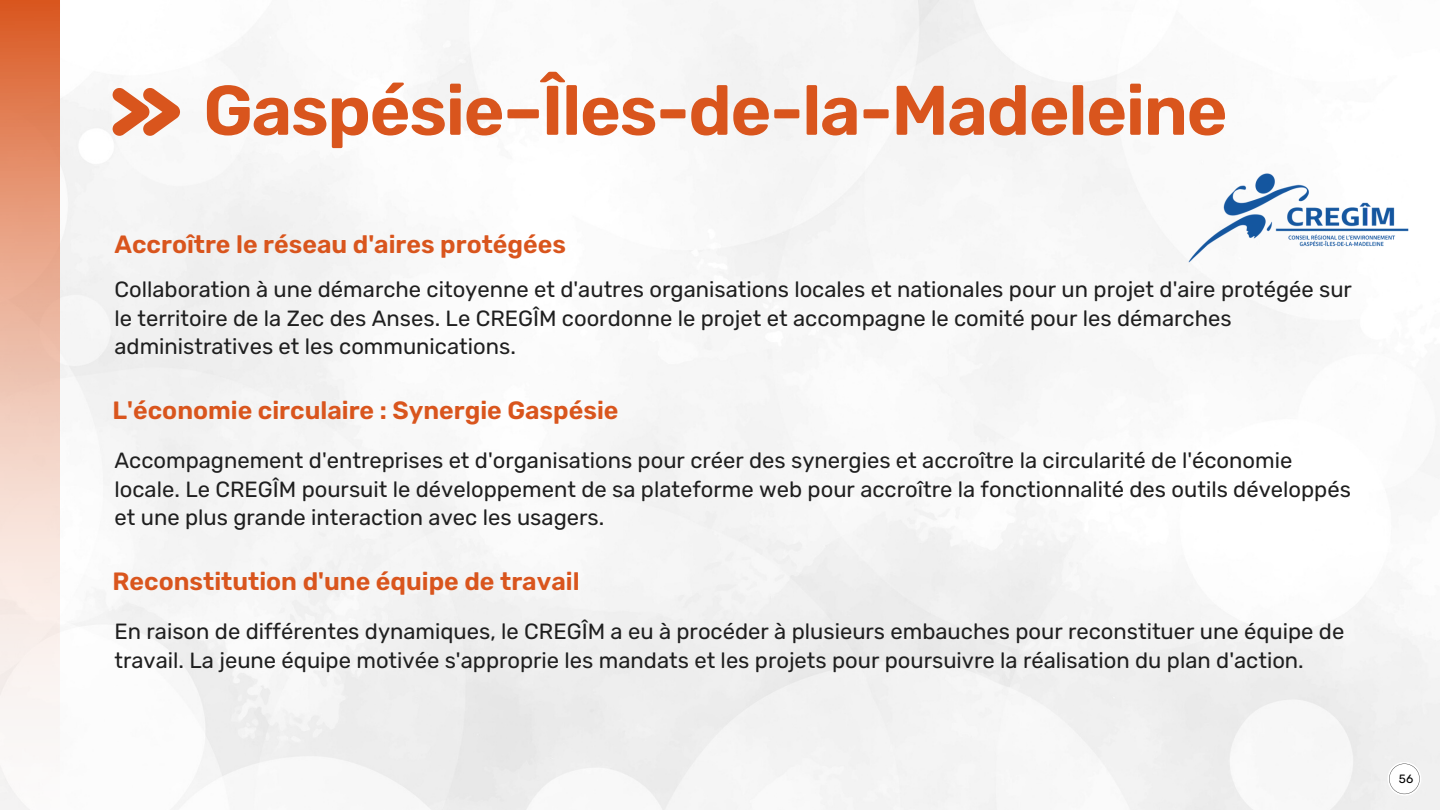
<style>
.page{position:relative;width:1440px;height:810px;background:#fff}
.page>*{position:absolute;margin:0;border:0;box-sizing:border-box;transform-origin:0 0}
.t1{font:600 70px "Rubik";letter-spacing:-.02em;color:#d9551d}
.t2{font:600 25px "Rubik";color:#d9551d}
.t3{font:22px/28.5px "Rubik";color:#1f1f1f}
.t4{font:12px "Rubik";color:#000}
</style>
<div class="page">
<img style="left:1188px;top:154px;width:220px;height:130px">
<svg style="left:1388px;top:762px;width:33px;height:34px"></svg>
<svg style="left:113px;top:87px;width:67px;height:50px"></svg>
<svg style="left:0;top:0;width:60px;height:810px"></svg>
<p class="t1" style="left:203px;top:69px;width:1026px">Gaspésie–Îles-de-la-Madeleine</p>
<p class="t2" style="left:115px;top:229px;width:453px">Accroître le réseau d'aires protégées</p>
<p class="t3" style="left:115px;top:276px;width:1239px">Collaboration à une démarche citoyenne et d'autres organisations locales et nationales pour un projet d'aire protégée sur le territoire de la Zec des Anses. Le CREGÎM coordonne le projet et accompagne le comité pour les démarches administratives et les communications.</p>
<p class="t2" style="left:113px;top:395px;width:507px">L'économie circulaire : Synergie Gaspésie</p>
<p class="t3" style="left:115px;top:446px;width:1238px">Accompagnement d'entreprises et d'organisations pour créer des synergies et accroître la circularité de l'économie locale. Le CREGÎM poursuit le développement de sa plateforme web pour accroître la fonctionnalité des outils développés et une plus grande interaction avec les usagers.</p>
<p class="t2" style="left:113px;top:566px;width:469px">Reconstitution d'une équipe de travail</p>
<p class="t3" style="left:115px;top:617px;width:1231px">En raison de différentes dynamiques, le CREGÎM a eu à procéder à plusieurs embauches pour reconstituer une équipe de travail. La jeune équipe motivée s'approprie les mandats et les projets pour poursuivre la réalisation du plan d'action.</p>
<p class="t4" style="left:1399px;top:772px;width:16px">56</p>
</div>
